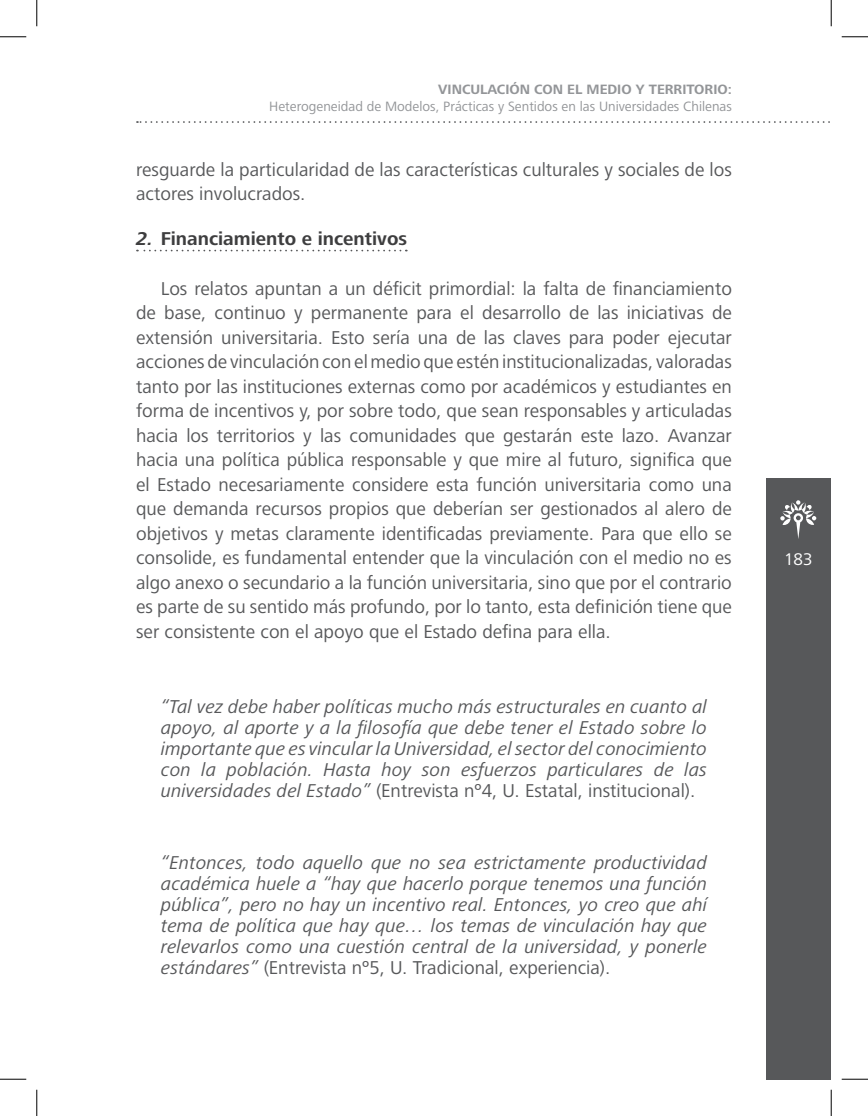
<style>
.page{position:relative;width:868px;height:1116px;background:#fff}
.page>*{position:absolute;margin:0;border:0;box-sizing:border-box;transform-origin:0 0}
.t1{font:19.25px/24.5px "Frutiger Next LT";color:#57585a}
.t2{font:italic 19.25px/21px "Frutiger Next LT";color:#57585a;text-align:justify}
.t3{font:700 19.25px "Frutiger Next LT";color:#3e3e3f}
.t4{font:17.5px "Frutiger Next LT";color:#fff}
.t5{font:14px "Frutiger Next LT";color:#939598}
.t6{font:700 14px "Frutiger Next LT";color:#939598}
.s1{font-style:italic}
.s2{font-style:normal}
</style>
<div class="page">
<div style="left:766px;top:478px;width:64px;height:600px;background:#57585a"></div>
<svg style="left:780px;top:500px;width:36px;height:39px"></svg>
<svg style="left:137px;top:121px;width:693px;height:2px"></svg>
<svg style="left:137px;top:250px;width:269px;height:1px"></svg>
<svg style="left:0;top:36px;width:26px;height:1px"></svg>
<svg style="left:841px;top:36px;width:26px;height:1px"></svg>
<svg style="left:0;top:1078px;width:26px;height:1px"></svg>
<svg style="left:841px;top:1078px;width:26px;height:1px"></svg>
<svg style="left:36px;top:0;width:1px;height:26px"></svg>
<svg style="left:36px;top:1089px;width:1px;height:26px"></svg>
<svg style="left:830px;top:0;width:1px;height:26px"></svg>
<svg style="left:830px;top:1089px;width:1px;height:26px"></svg>
<p class="t6" style="left:438px;top:82px;width:295px">VINCULACIÓN CON EL MEDIO Y TERRITORIO:</p>
<p class="t5" style="left:269px;top:99px;width:464px">Heterogeneidad de Modelos, Prácticas y Sentidos en las Universidades Chilenas</p>
<p class="t1" style="left:136px;top:157px;width:597px">resguarde la particularidad de las características culturales y sociales de los actores involucrados.</p>
<p class="t3" style="left:136px;top:227px;width:272px"><span class="s1">2.</span> Financiamiento e incentivos</p>
<p class="t1" style="left:136px;top:276px;width:597px;text-align:justify;text-indent:25px">Los relatos apuntan a un déficit primordial: la falta de financiamiento de base, continuo y permanente para el desarrollo de las iniciativas de extensión universitaria. Esto sería una de las claves para poder ejecutar acciones de vinculación con el medio que estén institucionalizadas, valoradas tanto por las instituciones externas como por académicos y estudiantes en forma de incentivos y, por sobre todo, que sean responsables y articuladas hacia los territorios y las comunidades que gestarán este lazo. Avanzar hacia una política pública responsable y que mire al futuro, significa que el Estado necesariamente considere esta función universitaria como una que demanda recursos propios que deberían ser gestionados al alero de objetivos y metas claramente identificadas previamente. Para que ello se consolide, es fundamental entender que la vinculación con el medio no es algo anexo o secundario a la función universitaria, sino que por el contrario es parte de su sentido más profundo, por lo tanto, esta definición tiene que ser consistente con el apoyo que el Estado defina para ella.</p>
<p class="t2" style="left:161px;top:696px;width:547px">“Tal vez debe haber políticas mucho más estructurales en cuanto al apoyo, al aporte y a la filosofía que debe tener el Estado sobre lo importante que es vincular la Universidad, el sector del conocimiento con la población. Hasta hoy son esfuerzos particulares de las universidades del Estado” <span class="s2">(Entrevista nº4, U. Estatal, institucional).</span></p>
<p class="t2" style="left:161px;top:852px;width:547px">“Entonces, todo aquello que no sea estrictamente productividad académica huele a “hay que hacerlo porque tenemos una función pública”, pero no hay un incentivo real. Entonces, yo creo que ahí tema de política que hay que… los temas de vinculación hay que relevarlos como una cuestión central de la universidad, y ponerle estándares” <span class="s2">(Entrevista nº5, U. Tradicional, experiencia).</span></p>
<p class="t4" style="left:783px;top:549px;width:30px">183</p>
</div>
